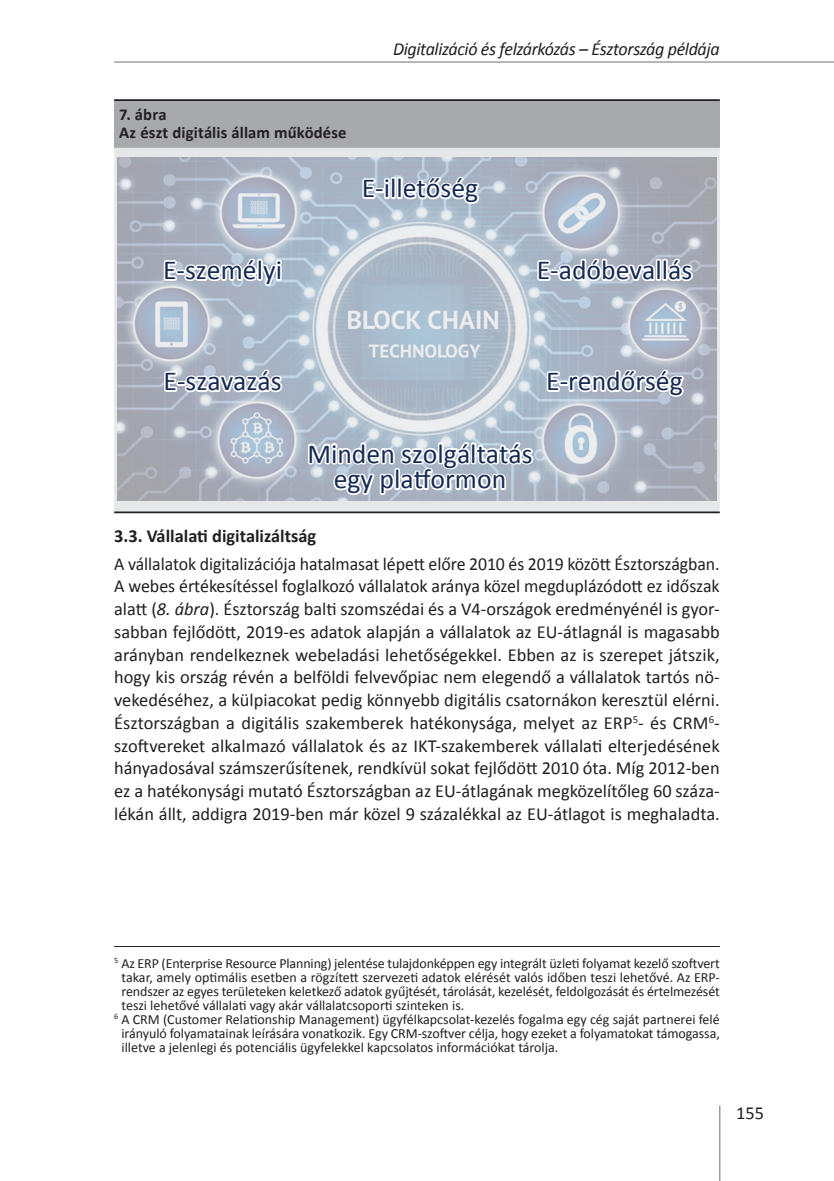
<style>
.page{position:relative;width:834px;height:1181px;background:#fff}
.page>*{position:absolute;margin:0;border:0;box-sizing:border-box;transform-origin:0 0}
.t1{font:27.47px/25.7px "Calibri";color:#172b54;text-align:center}
.t2{font:18.38px/22.8px "Calibri";color:#231f20;text-align:justify}
.t3{font:italic 18.38px "Calibri";letter-spacing:-.02em;color:#231f20}
.t4{font:700 18.38px "Calibri";color:#231f20}
.t5{font:700 16.62px/18.4px "Calibri";letter-spacing:.01em;color:#231f20}
.t6{font:14px "Calibri";letter-spacing:-.005em;color:#231f20}
.s1{font-style:italic}
</style>
<div class="page">
<hr style="left:114px;top:62px;width:719px;height:1px;background:#231f20">
<hr style="left:719px;top:1105px;width:1px;height:76px;background:#231f20">
<hr style="left:114px;top:946px;width:605px;height:1px;background:#231f20">
<div style="left:114px;top:100px;width:605px;height:48px;background:#a8a9ad"></div>
<svg style="left:114px;top:148px;width:605px;height:363px;background:#e1e2e5"></svg>
<hr style="left:114px;top:99px;width:605px;height:2px;background:#231f20">
<hr style="left:114px;top:511px;width:605px;height:2px;background:#231f20">
<img style="left:117px;top:158px;width:599px;height:342px">
<svg style="left:359px;top:169px;width:123px;height:37px"></svg>
<svg style="left:305px;top:429px;width:231px;height:71px"></svg>
<svg style="left:534px;top:246px;width:161px;height:53px"></svg>
<svg style="left:543px;top:362px;width:143px;height:37px"></svg>
<svg style="left:161px;top:247px;width:124px;height:56px"></svg>
<svg style="left:161px;top:357px;width:124px;height:53px"></svg>
<p class="t3" style="left:393px;top:36px;width:328px">Digitalizáció és felzárkózás – Észtország példája</p>
<p class="t5" style="left:119px;top:105px;width:229px">7. ábra<br>Az észt digitális állam működése</p>
<h1 class="t1" style="left:361px;top:175px;width:118px">E-illetőség</h1>
<h1 class="t1" style="left:163px;top:257px;width:120px">E-személyi</h1>
<h1 class="t1" style="left:536px;top:257px;width:157px">E-adóbevallás</h1>
<h1 class="t1" style="left:163px;top:368px;width:119px">E-szavazás</h1>
<h1 class="t1" style="left:546px;top:368px;width:138px">E-rendőrség</h1>
<h1 class="t1" style="left:307px;top:441px;width:227px">Minden szolgáltatás egy platformon</h1>
<p class="t4" style="left:114px;top:524px;width:203px">3.3. Vállalati digitalizáltság</p>
<p class="t2" style="left:114px;top:552px;width:607px">A vállalatok digitalizációja hatalmasat lépett előre 2010 és 2019 között Észtországban.<br>A webes értékesítéssel foglalkozó vállalatok aránya közel megduplázódott ez időszak alatt (<span class="s1">8. ábra</span>). Észtország balti szomszédai és a V4-országok eredményénél is gyor&shy;sabban fejlődött, 2019-es adatok alapján a vállalatok az EU-átlagnál is magasabb arányban rendelkeznek webeladási lehetőségekkel. Ebben az is szerepet játszik, hogy kis ország révén a belföldi felvevőpiac nem elegendő a vállalatok tartós nö&shy;vekedéséhez, a külpiacokat pedig könnyebb digitális csatornákon keresztül elérni.<br>Észtországban a digitális szakemberek hatékonysága, melyet az ERP<sup>5</sup>- és CRM<sup>6</sup>- szoftvereket alkalmazó vállalatok és az IKT-szakemberek vállalati elterjedésének hányadosával számszerűsítenek, rendkívül sokat fejlődött 2010 óta. Míg 2012-ben ez a hatékonysági mutató Észtországban az EU-átlagának megközelítőleg 60 száza&shy;lékán állt, addigra 2019-ben már közel 9 százalékkal az EU-átlagot is meghaladta.</p>
<p class="t6" style="left:114px;top:954px;width:607px"><sup>5</sup> Az ERP (Enterprise Resource Planning) jelentése tulajdonképpen egy integrált üzleti folyamat kezelő szoftvert</p>
<p class="t6" style="left:121px;top:968px;width:599px">takar, amely optimális esetben a rögzített szervezeti adatok elérését valós időben teszi lehetővé. Az ERP-</p>
<p class="t6" style="left:121px;top:982px;width:599px">rendszer az egyes területeken keletkező adatok gyűjtését, tárolását, kezelését, feldolgozását és értelmezését</p>
<p class="t6" style="left:121px;top:996px;width:344px">teszi lehetővé vállalati vagy akár vállalatcsoporti szinteken is.</p>
<p class="t6" style="left:114px;top:1010px;width:607px"><sup>6</sup> A CRM (Customer Relationship Management) ügyfélkapcsolat-kezelés fogalma egy cég saját partnerei felé</p>
<p class="t6" style="left:121px;top:1024px;width:599px">irányuló folyamatainak leírására vonatkozik. Egy CRM-szoftver célja, hogy ezeket a folyamatokat támogassa,</p>
<p class="t6" style="left:121px;top:1038px;width:438px">illetve a jelenlegi és potenciális ügyfelekkel kapcsolatos információkat tárolja.</p>
<p class="t2" style="left:736px;top:1102px;width:29px">155</p>
</div>
